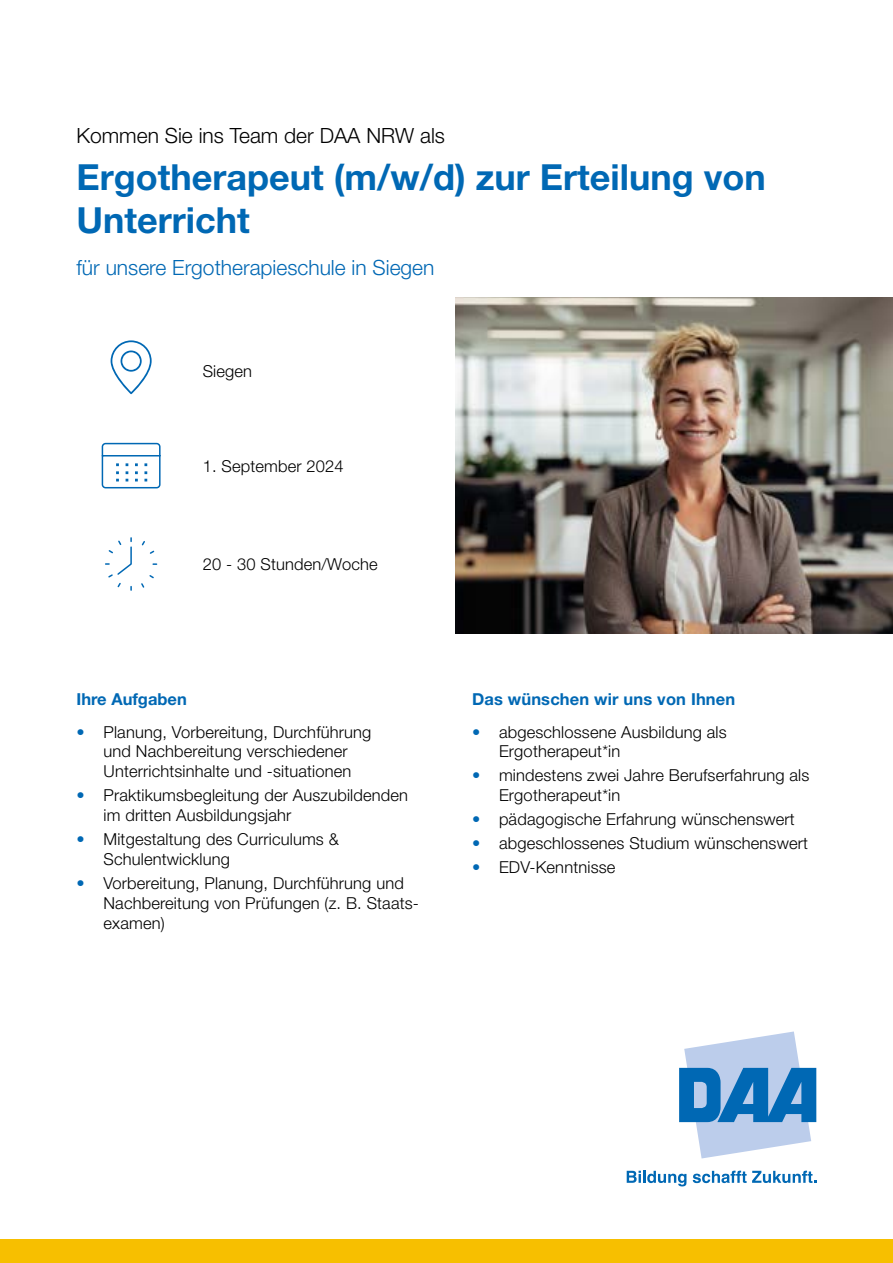
<style>
.page{position:relative;width:893px;height:1263px;background:#fff}
.page>*{position:absolute;margin:0;border:0;box-sizing:border-box;transform-origin:0 0}
.t1{font:700 36px/43.2px "Helvetica Neue LT Pro";color:#0068b4}
.t2{font:300 21px "Helvetica Neue LT Pro";color:#0068b4}
.t3{font:300 21px "Helvetica Neue LT Pro";color:#000}
.t4{font:300 16.5px/19.8px "Helvetica Neue LT Pro";letter-spacing:.01em;color:#000}
.t5{font:700 16.5px "Helvetica Neue LT Pro";letter-spacing:.01em;color:#0068b4}
.s1{color:#0068b4}
</style>
<div class="page">
<svg style="left:679px;top:1031px;width:137px;height:127px"></svg>
<svg style="left:627px;top:1171px;width:59px;height:15px"></svg>
<svg style="left:693px;top:1171px;width:123px;height:12px"></svg>
<div style="left:0;top:1239px;width:893px;height:24px;background:#f7bf00"></div>
<img style="left:455px;top:298px;width:438px;height:336px">
<svg style="left:110px;top:340px;width:42px;height:54px"></svg>
<svg style="left:105px;top:537px;width:53px;height:54px"></svg>
<svg style="left:101px;top:442px;width:60px;height:47px"></svg>
<p class="t3" style="left:77px;top:122px;width:370px">Kommen Sie ins Team der DAA NRW als</p>
<h1 class="t1" style="left:77px;top:155px;width:691px">Ergotherapeut (m/w/d) zur Erteilung von<br>Unterricht</h1>
<p class="t2" style="left:77px;top:255px;width:359px">für unsere Ergotherapieschule in Siegen</p>
<p class="t4" style="left:203px;top:361px;width:51px">Siegen</p>
<p class="t4" style="left:203px;top:455px;width:143px">1. September 2024</p>
<p class="t4" style="left:203px;top:554px;width:177px">20 - 30 Stunden/Woche</p>
<p class="t5" style="left:77px;top:689px;width:112px">Ihre Aufgaben</p>
<p class="t4" style="left:77px;top:721px;width:296px;text-align:center"><span class="s1">•</span> Planung, Vorbereitung, Durchführung und Nachbereitung verschiedener<br>Unterrichtsinhalte und -situationen</p>
<p class="t4" style="left:104px;top:785px;width:306px;text-indent:-27px"><span class="s1">•</span> Praktikumsbegleitung der Auszubildenden im dritten Ausbildungsjahr</p>
<p class="t4" style="left:104px;top:829px;width:237px;text-indent:-27px"><span class="s1">•</span> Mitgestaltung des Curriculums &amp;<br>Schulentwicklung</p>
<p class="t4" style="left:104px;top:873px;width:317px;text-indent:-27px"><span class="s1">•</span> Vorbereitung, Planung, Durchführung und<br>Nachbereitung von Prüfungen (z. B. Staats&shy;examen)</p>
<p class="t5" style="left:472px;top:689px;width:265px">Das wünschen wir uns von Ihnen</p>
<p class="t4" style="left:499px;top:721px;width:229px;text-indent:-27px"><span class="s1">•</span> abgeschlossene Ausbildung als<br>Ergotherapeut*in</p>
<p class="t4" style="left:499px;top:765px;width:312px;text-indent:-27px"><span class="s1">•</span> mindestens zwei Jahre Berufserfahrung als<br>Ergotherapeut*in</p>
<p class="t4" style="left:472px;top:809px;width:324px"><span class="s1">•</span> pädagogische Erfahrung wünschenswert</p>
<p class="t4" style="left:472px;top:833px;width:338px"><span class="s1">•</span> abgeschlossenes Studium wünschenswert</p>
<p class="t4" style="left:472px;top:857px;width:145px"><span class="s1">•</span> EDV-Kenntnisse</p>
</div>
